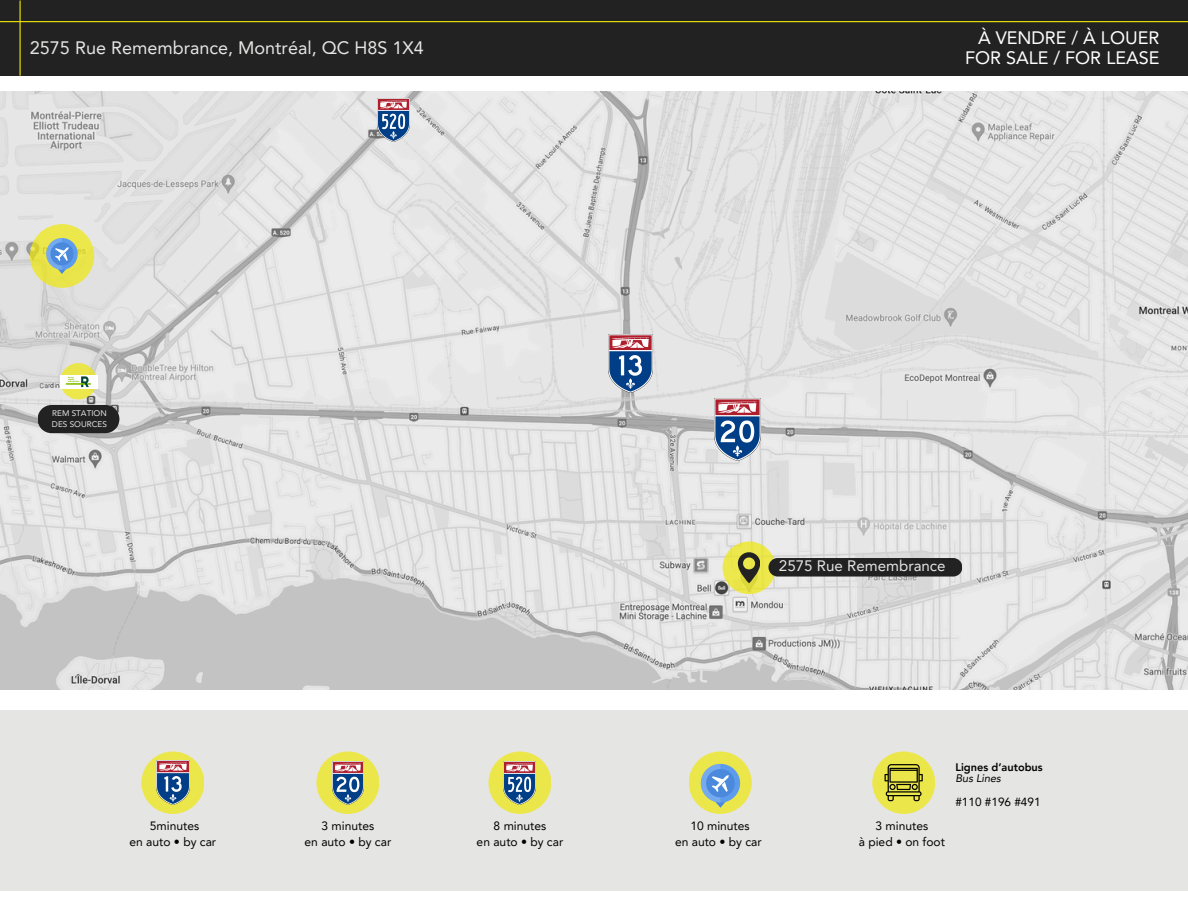
<style>
.page{position:relative;width:1188px;height:918px;background:#fff}
.page>*{position:absolute;margin:0;border:0;box-sizing:border-box;transform-origin:0 0}
.t1{font:18px "Avenir LT Pro";color:#e5e5e4}
.t2{font:18px/20.2px "Avenir LT Pro";color:#fff;text-align:right}
.t3{font:15.15px "Avenir LT Pro";color:#e5e5e4}
.t4{font:12px/16px "Avenir LT Pro";color:#000;text-align:center}
.t5{font:11.85px "Avenir LT Pro";color:#000}
.t6{font:800 10.95px/11.1px "Avenir LT Pro";color:#000}
.t7{font:8.1px "Avenir LT Pro";color:#e5e5e4}
.s1{font-weight:400;font-style:italic}
</style>
<div class="page">
<img style="left:1px;top:92px;width:1187px;height:597px">
<div style="left:0;top:0;width:1188px;height:76px;background:#212221"></div>
<hr style="left:0;top:21px;width:1188px;height:1px;background:#efe805">
<hr style="left:20px;top:1px;width:1px;height:75px;background:#efe805">
<svg style="left:723px;top:542px;width:53px;height:52px"></svg>
<svg style="left:738px;top:552px;width:22px;height:31px"></svg>
<div style="left:0;top:711px;width:1188px;height:180px;background:#e5e5e4"></div>
<img style="left:608px;top:334px;width:44px;height:59px">
<img style="left:377px;top:98px;width:33px;height:44px">
<svg style="left:38px;top:405px;width:81px;height:28px;background:#2b2c2b"></svg>
<svg style="left:60px;top:363px;width:37px;height:36px"></svg>
<img style="left:60px;top:376px;width:37px;height:12px">
<svg style="left:30px;top:224px;width:64px;height:64px;background:#e8e34a"></svg>
<svg style="left:46px;top:238px;width:32px;height:36px"></svg>
<svg style="left:141px;top:751px;width:63px;height:63px;background:#e9e554"></svg>
<img style="left:156px;top:761px;width:33px;height:44px">
<svg style="left:488px;top:751px;width:63px;height:63px;background:#e9e556"></svg>
<img style="left:504px;top:762px;width:31px;height:43px">
<svg style="left:689px;top:751px;width:63px;height:63px"></svg>
<svg style="left:701px;top:764px;width:39px;height:44px;background:#8eb4b9"></svg>
<svg style="left:872px;top:751px;width:63px;height:63px;background:#eae64e"></svg>
<svg style="left:885px;top:764px;width:38px;height:37px"></svg>
<div style="left:768px;top:558px;width:194px;height:19px;background:#212221;border-radius:9px"></div>
<img style="left:714px;top:398px;width:46px;height:62px">
<svg style="left:316px;top:751px;width:63px;height:63px;background:#eae651"></svg>
<img style="left:332px;top:762px;width:32px;height:42px">
<p class="t1" style="left:30px;top:40px;width:395px">2575 Rue Remembrance, Montréal, QC H8S 1X4</p>
<h4 class="t2" style="left:965px;top:29px;width:196px">À VENDRE / À LOUER<br>FOR SALE / FOR LEASE</h4>
<p class="t7" style="left:52px;top:410px;width:56px">REM STATION</p>
<h4 class="t7" style="left:52px;top:420px;width:56px">DES SOURCES</h4>
<p class="t3" style="left:779px;top:560px;width:168px">2575 Rue Remembrance</p>
<p class="t4" style="left:130px;top:819px;width:88px">5minutes<br>en auto • by car</p>
<p class="t4" style="left:477px;top:819px;width:88px">8 minutes<br>en auto • by car</p>
<p class="t4" style="left:675px;top:819px;width:88px">10 minutes<br>en auto • by car</p>
<p class="t4" style="left:859px;top:819px;width:88px">3 minutes<br>à pied • on foot</p>
<p class="t4" style="left:305px;top:819px;width:88px">3 minutes<br>en auto • by car</p>
<h3 class="t6" style="left:955px;top:763px;width:89px">Lignes d’autobus<br><span class="s1">Bus Lines</span></h3>
<p class="t5" style="left:955px;top:797px;width:87px">#110 #196 #491</p>
</div>
